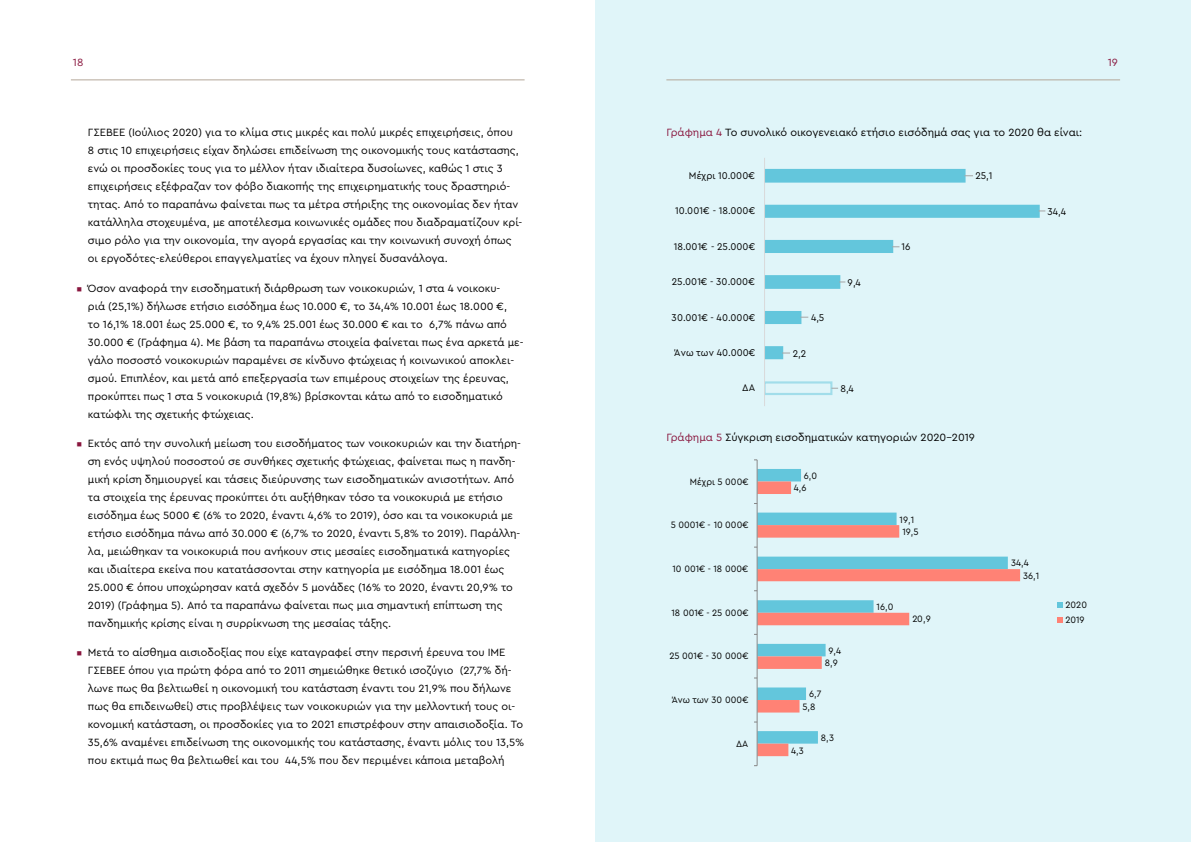
<style>
.page{position:relative;width:1191px;height:842px;background:#fff}
.page>*{position:absolute;margin:0;border:0;box-sizing:border-box;transform-origin:0 0}
.t1{font:11px/18px "Cera Pro";color:#000}
.t2{font:11px "Cera Pro";color:#89163e}
.t3{font:10.2px "Cera Pro";letter-spacing:.01em;color:#000;scale:.95 1}
.t4{font:9.7px/15.3px "Cera Pro";letter-spacing:.01em;color:#000;scale:.95 1}
.s1{color:#89163e}
</style>
<div class="page">
<hr style="left:71px;top:79px;width:453px;height:1px;background:#b4a899">
<div style="left:595px;top:0;width:596px;height:842px;background:#e0f5f9"></div>
<svg style="left:758px;top:469px;width:43px;height:12px"></svg>
<svg style="left:758px;top:481px;width:262px;height:275px"></svg>
<hr style="left:757px;top:460px;width:1px;height:306px;background:#868686">
<svg style="left:1057px;top:602px;width:6px;height:6px"></svg>
<svg style="left:1057px;top:618px;width:6px;height:5px"></svg>
<hr style="left:764px;top:158px;width:1px;height:248px;background:#d9d9d9">
<svg style="left:765px;top:169px;width:208px;height:14px;background:#6ac8dd"></svg>
<svg style="left:765px;top:205px;width:280px;height:13px;background:#66c7dc"></svg>
<div style="left:765px;top:240px;width:134px;height:13px;background:#63c6dc"></div>
<svg style="left:765px;top:275px;width:80px;height:14px"></svg>
<svg style="left:765px;top:311px;width:43px;height:13px"></svg>
<svg style="left:765px;top:346px;width:25px;height:13px"></svg>
<svg style="left:765px;top:381px;width:73px;height:14px"></svg>
<hr style="left:666px;top:79px;width:454px;height:1px;background:#b4a899">
<p class="t2" style="left:73px;top:55px;width:12px">18</p>
<p class="t1" style="left:88px;top:123px;width:436px">ΓΣΕΒΕΕ (Ιούλιος 2020) για το κλίμα στις μικρές και πολύ μικρές επιχειρήσεις, όπου<br>8 στις 10 επιχειρήσεις είχαν δηλώσει επιδείνωση της οικονομικής τους κατάστασης, ενώ οι προσδοκίες τους για το μέλλον ήταν ιδιαίτερα δυσοίωνες, καθώς 1 στις 3 επιχειρήσεις εξέφραζαν τον φόβο διακοπής της επιχειρηματικής τους δραστηριό&shy;τητας. Από το παραπάνω φαίνεται πως τα μέτρα στήριξης της οικονομίας δεν ήταν κατάλληλα στοχευμένα, με αποτέλεσμα κοινωνικές ομάδες που διαδραματίζουν κρί&shy;σιμο ρόλο για την οικονομία, την αγορά εργασίας και την κοινωνική συνοχή όπως οι εργοδότες-ελεύθεροι επαγγελματίες να έχουν πληγεί δυσανάλογα.</p>
<p class="t1" style="left:88px;top:279px;width:437px;text-indent:-11px"><span class="s1">▪</span> Όσον αναφορά την εισοδηματική διάρθρωση των νοικοκυριών, 1 στα 4 νοικοκυ-<br>ριά (25,1%) δήλωσε ετήσιο εισόδημα έως 10.000 €, το 34,4% 10.001 έως 18.000 €,<br>το 16,1% 18.001 έως 25.000 €, το 9,4% 25.001 έως 30.000 € και το 6,7% πάνω από 30.000 € (Γράφημα 4). Με βάση τα παραπάνω στοιχεία φαίνεται πως ένα αρκετά με&shy;γάλο ποσοστό νοικοκυριών παραμένει σε κίνδυνο φτώχειας ή κοινωνικού αποκλει&shy;σμού. Επιπλέον, και μετά από επεξεργασία των επιμέρους στοιχείων της έρευνας, προκύπτει πως 1 στα 5 νοικοκυριά (19,8%) βρίσκονται κάτω από το εισοδηματικό κατώφλι της σχετικής φτώχειας.</p>
<p class="t1" style="left:88px;top:434px;width:435px;text-indent:-11px"><span class="s1">▪</span> Εκτός από την συνολική μείωση του εισοδήματος των νοικοκυριών και την διατήρη&shy;ση ενός υψηλού ποσοστού σε συνθήκες σχετικής φτώχειας, φαίνεται πως η πανδη&shy;μική κρίση δημιουργεί και τάσεις διεύρυνσης των εισοδηματικών ανισοτήτων. Από τα στοιχεία της έρευνας προκύπτει ότι αυξήθηκαν τόσο τα νοικοκυριά με ετήσιο εισόδημα έως 5000 € (6% το 2020, έναντι 4,6% το 2019), όσο και τα νοικοκυριά με ετήσιο εισόδημα πάνω από 30.000 € (6,7% το 2020, έναντι 5,8% το 2019). Παράλλη&shy;λα, μειώθηκαν τα νοικοκυριά που ανήκουν στις μεσαίες εισοδηματικά κατηγορίες και ιδιαίτερα εκείνα που κατατάσσονται στην κατηγορία με εισόδημα 18.001 έως 25.000 € όπου υποχώρησαν κατά σχεδόν 5 μονάδες (16% το 2020, έναντι 20,9% το 2019) (Γράφημα 5). Από τα παραπάνω φαίνεται πως μια σημαντική επίπτωση της πανδημικής κρίσης είναι η συρρίκνωση της μεσαίας τάξης.</p>
<p class="t1" style="left:88px;top:643px;width:438px;text-indent:-11px"><span class="s1">▪</span> Μετά το αίσθημα αισιοδοξίας που είχε καταγραφεί στην περσινή έρευνα του ΙΜΕ ΓΣΕΒΕΕ όπου για πρώτη φόρα από το 2011 σημειώθηκε θετικό ισοζύγιο (27,7% δή&shy;λωνε πως θα βελτιωθεί η οικονομική του κατάσταση έναντι του 21,9% που δήλωνε πως θα επιδεινωθεί) στις προβλέψεις των νοικοκυριών για την μελλοντική τους οι&shy;κονομική κατάσταση, οι προσδοκίες για το 2021 επιστρέφουν στην απαισιοδοξία. Το 35,6% αναμένει επιδείνωση της οικονομικής του κατάστασης, έναντι μόλις του 13,5% που εκτιμά πως θα βελτιωθεί και του 44,5% που δεν περιμένει κάποια μεταβολή</p>
<p class="t2" style="left:1107px;top:55px;width:12px">19</p>
<p class="t1" style="left:666px;top:123px;width:417px"><span class="s1">Γράφημα 4</span> Το συνολικό οικογενειακό ετήσιο εισόδημά σας για το 2020 θα είναι:</p>
<p class="t3" style="left:689px;top:169px;width:71px">Μέχρι 10.000€</p>
<p class="t3" style="left:675px;top:204px;width:86px">10.001€ - 18.000€</p>
<p class="t3" style="left:674px;top:239px;width:87px">18.001€ - 25.000€</p>
<p class="t3" style="left:672px;top:275px;width:89px">25.001€ - 30.000€</p>
<p class="t3" style="left:671px;top:310px;width:90px">30.001€ - 40.000€</p>
<p class="t3" style="left:674px;top:346px;width:87px">Άνω των 40.000€</p>
<p class="t3" style="left:742px;top:381px;width:15px">ΔΑ</p>
<p class="t3" style="left:811px;top:311px;width:15px">4,5</p>
<p class="t3" style="left:792px;top:346px;width:16px">2,2</p>
<p class="t3" style="left:847px;top:276px;width:15px">9,4</p>
<p class="t3" style="left:840px;top:382px;width:15px">8,4</p>
<p class="t3" style="left:901px;top:240px;width:11px">16</p>
<p class="t3" style="left:975px;top:169px;width:19px">25,1</p>
<p class="t1" style="left:666px;top:428px;width:310px"><span class="s1">Γράφημα 5</span> Σύγκριση εισοδηματικών κατηγοριών 2020-2019</p>
<p class="t4" style="left:690px;top:473px;width:63px">Μέχρι 5 000€</p>
<p class="t4" style="left:670px;top:517px;width:84px">5 0001€ - 10 000€</p>
<p class="t4" style="left:672px;top:561px;width:82px">10 001€ - 18 000€</p>
<p class="t4" style="left:671px;top:604px;width:83px">18 001€ - 25 000€</p>
<p class="t4" style="left:669px;top:648px;width:85px">25 001€ - 30 000€</p>
<p class="t4" style="left:671px;top:692px;width:82px">Άνω των 30 000€</p>
<p class="t4" style="left:736px;top:735px;width:14px">ΔΑ</p>
<p class="t4" style="left:804px;top:468px;width:16px">6,0</p>
<p class="t4" style="left:794px;top:480px;width:15px">4,6</p>
<p class="t4" style="left:828px;top:642px;width:15px">9,4</p>
<p class="t4" style="left:825px;top:655px;width:15px">8,9</p>
<p class="t4" style="left:809px;top:686px;width:14px">6,7</p>
<p class="t4" style="left:802px;top:698px;width:15px">5,8</p>
<p class="t4" style="left:791px;top:742px;width:15px">4,3</p>
<p class="t4" style="left:821px;top:730px;width:15px">8,3</p>
<p class="t4" style="left:899px;top:511px;width:17px">19,1</p>
<p class="t4" style="left:902px;top:524px;width:19px">19,5</p>
<p class="t4" style="left:876px;top:599px;width:19px">16,0</p>
<p class="t4" style="left:912px;top:611px;width:21px">20,9</p>
<p class="t3" style="left:1047px;top:205px;width:21px">34,4</p>
<p class="t4" style="left:1011px;top:555px;width:20px">34,4</p>
<p class="t4" style="left:1023px;top:567px;width:18px">36,1</p>
<p class="t4" style="left:1065px;top:597px;width:24px">2020<br>2019</p>
</div>
